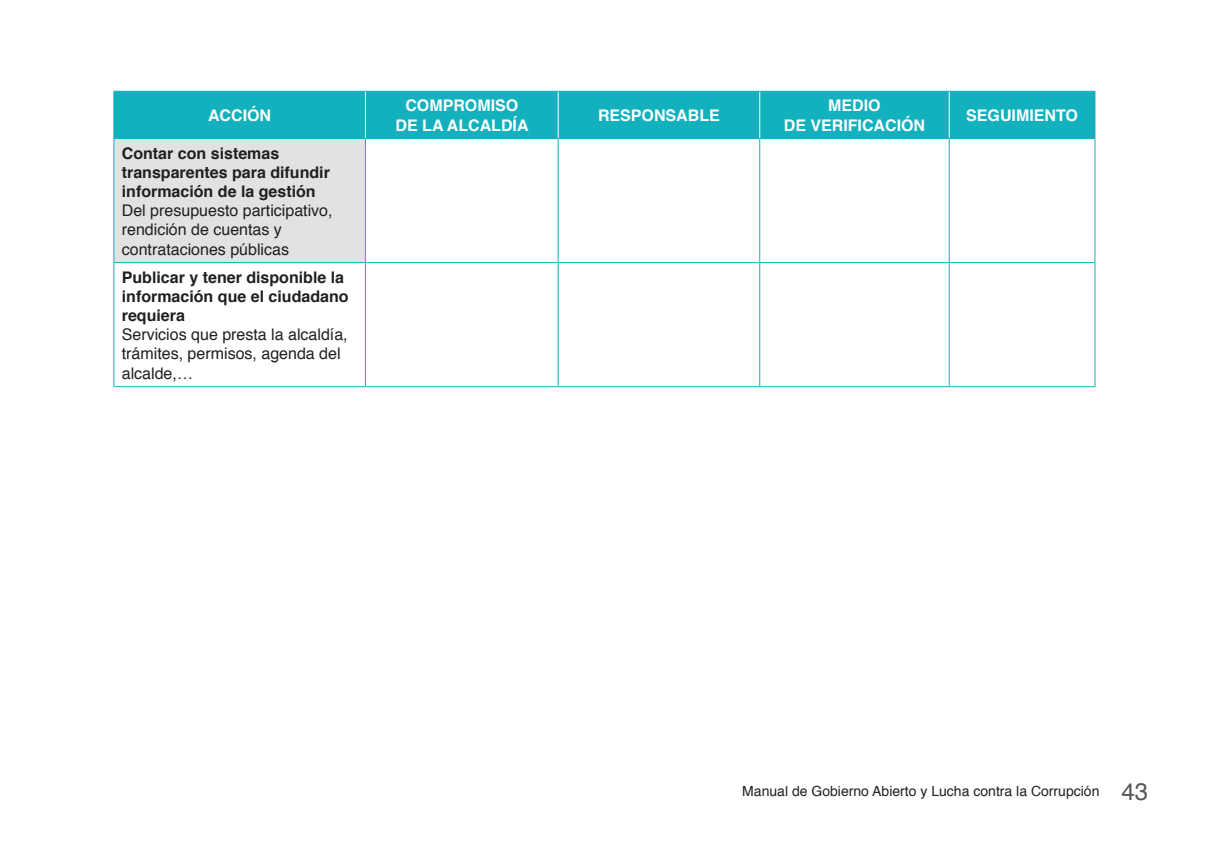
<style>
.page{position:relative;width:1219px;height:851px;background:#fff}
.page>*{position:absolute;margin:0;border:0;box-sizing:border-box;transform-origin:0 0}
.t1{font:16px/19.2px "Helvetica";color:#231f20}
.t2{font:700 16px/19.2px "Helvetica";color:#231f20}
.t3{font:700 16px/19.2px "Helvetica";color:#fff;text-align:center}
.t4{font:14px "Helvetica";color:#231f20}
.s1{font-size:24px;color:#57585a}
</style>
<div class="page">
<div style="left:114px;top:92px;width:980px;height:46px;background:#13b0be"></div>
<div style="left:114px;top:138px;width:251px;height:124px;background:#e1e2e4"></div>
<hr style="left:113px;top:91px;width:252px;height:1px;background:#13b0be">
<hr style="left:113px;top:92px;width:1px;height:46px;background:#13b0be">
<hr style="left:365px;top:91px;width:193px;height:1px;background:#13b0be">
<hr style="left:558px;top:91px;width:202px;height:1px;background:#13b0be">
<hr style="left:760px;top:91px;width:189px;height:1px;background:#13b0be">
<hr style="left:949px;top:91px;width:146px;height:1px;background:#13b0be">
<hr style="left:1094px;top:92px;width:1px;height:46px;background:#13b0be">
<hr style="left:113px;top:138px;width:252px;height:1px;background:#13b0be">
<hr style="left:113px;top:139px;width:1px;height:123px;background:#13b0be">
<hr style="left:365px;top:138px;width:193px;height:1px;background:#13b0be">
<hr style="left:365px;top:139px;width:1px;height:123px;background:#13b0be">
<hr style="left:558px;top:138px;width:202px;height:1px;background:#13b0be">
<hr style="left:558px;top:139px;width:1px;height:123px;background:#13b0be">
<hr style="left:760px;top:138px;width:189px;height:1px;background:#13b0be">
<hr style="left:759px;top:139px;width:1px;height:123px;background:#13b0be">
<hr style="left:949px;top:138px;width:146px;height:1px;background:#13b0be">
<hr style="left:949px;top:139px;width:1px;height:123px;background:#13b0be">
<hr style="left:1094px;top:139px;width:1px;height:123px;background:#13b0be">
<hr style="left:113px;top:262px;width:252px;height:1px;background:#13b0be">
<hr style="left:113px;top:263px;width:1px;height:123px;background:#13b0be">
<hr style="left:365px;top:262px;width:193px;height:1px;background:#13b0be">
<hr style="left:365px;top:263px;width:1px;height:123px;background:#13b0be">
<hr style="left:558px;top:262px;width:202px;height:1px;background:#13b0be">
<hr style="left:558px;top:263px;width:1px;height:123px;background:#13b0be">
<hr style="left:760px;top:262px;width:189px;height:1px;background:#13b0be">
<hr style="left:759px;top:263px;width:1px;height:123px;background:#13b0be">
<hr style="left:949px;top:262px;width:146px;height:1px;background:#13b0be">
<hr style="left:949px;top:263px;width:1px;height:123px;background:#13b0be">
<hr style="left:1094px;top:263px;width:1px;height:123px;background:#13b0be">
<hr style="left:113px;top:386px;width:252px;height:1px;background:#13b0be">
<hr style="left:365px;top:386px;width:193px;height:1px;background:#13b0be">
<hr style="left:558px;top:386px;width:202px;height:1px;background:#13b0be">
<hr style="left:760px;top:386px;width:189px;height:1px;background:#13b0be">
<hr style="left:949px;top:386px;width:146px;height:1px;background:#13b0be">
<hr style="left:365px;top:92px;width:1px;height:46px;background:#fff">
<hr style="left:558px;top:92px;width:1px;height:46px;background:#fff">
<hr style="left:759px;top:92px;width:1px;height:46px;background:#fff">
<hr style="left:949px;top:92px;width:1px;height:46px;background:#fff">
<p class="t3" style="left:208px;top:106px;width:65px">ACCIÓN</p>
<p class="t3" style="left:396px;top:96px;width:135px">COMPROMISO<br>DE LA ALCALDÍA</p>
<p class="t3" style="left:598px;top:106px;width:123px">RESPONSABLE</p>
<p class="t3" style="left:784px;top:96px;width:143px">MEDIO<br>DE VERIFICACIÓN</p>
<p class="t3" style="left:966px;top:106px;width:113px">SEGUIMIENTO</p>
<p class="t2" style="left:122px;top:143px;width:210px">Contar con sistemas transparentes para difundir información de la gestión</p>
<p class="t1" style="left:122px;top:201px;width:212px">Del presupuesto participativo, rendición de cuentas y contrataciones públicas</p>
<p class="t2" style="left:122px;top:267px;width:228px">Publicar y tener disponible la información que el ciudadano requiera</p>
<p class="t1" style="left:122px;top:325px;width:227px">Servicios que presta la alcaldía, trámites, permisos, agenda del alcalde,…</p>
<p class="t4" style="left:742px;top:780px;width:407px">Manual de Gobierno Abierto y Lucha contra la Corrupción <span class="s1">43</span></p>
</div>
